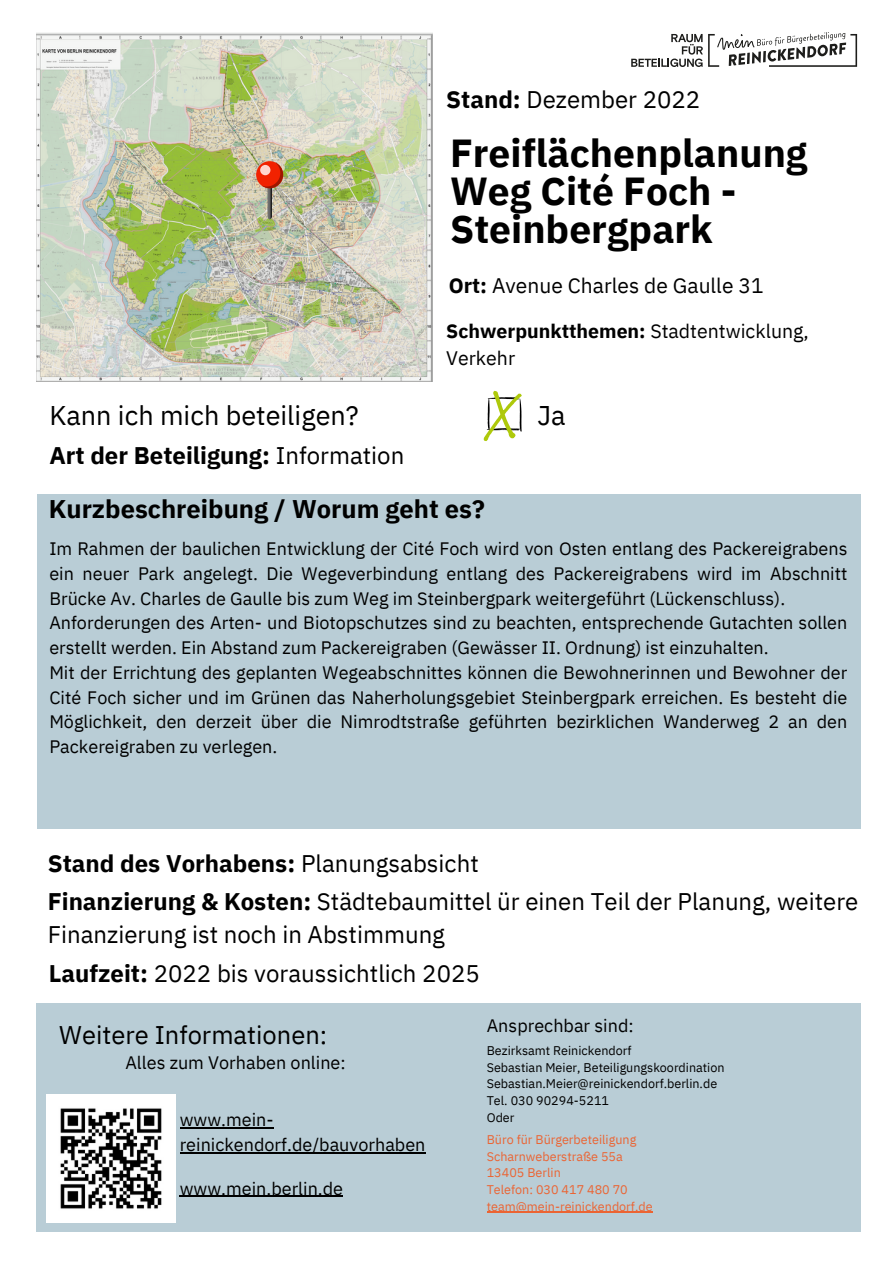
<style>
.page{position:relative;width:894px;height:1264px;background:#fff}
.page>*{position:absolute;margin:0;border:0;box-sizing:border-box;transform-origin:0 0}
.t1{font:700 39px/38.2px "IBM Plex Sans";color:#000}
.t2{font:27px "IBM Plex Sans";color:#000}
.t3{font:700 25.5px "IBM Plex Sans";color:#000}
.t4{font:25.5px "IBM Plex Sans";color:#000}
.t5{font:24px/32.7px "IBM Plex Sans";color:#000}
.t6{font:700 24px "IBM Plex Sans";color:#000}
.t7{font:21px "IBM Plex Sans";color:#000}
.t8{font:19.5px/27px "IBM Plex Sans";color:#000}
.t9{font:18px/24.8px "IBM Plex Sans";color:#000}
.t10{font:12.6px "IBM Plex Sans";color:#000}
.t11{font:12.6px "IBM Plex Sans";color:#eb6433}
.s1{font-weight:700}
.s2{font-weight:400}
</style>
<div class="page">
<img style="left:37px;top:33px;width:395px;height:348px">
<svg style="left:483px;top:391px;width:38px;height:50px"></svg>
<div style="left:37px;top:494px;width:823px;height:334px;background:#b9cdd6"></div>
<div style="left:37px;top:1002px;width:823px;height:229px;background:#b9cdd6"></div>
<svg style="left:256px;top:161px;width:27px;height:27px"></svg>
<svg style="left:261px;top:162px;width:22px;height:57px"></svg>
<div style="left:260px;top:165px;width:10px;height:10px;background:#ffd6cf;border-radius:50%"></div>
<svg style="left:631px;top:34px;width:71px;height:33px"></svg>
<svg style="left:708px;top:32px;width:148px;height:35px"></svg>
<img style="left:47px;top:1094px;width:128px;height:128px">
<hr style="left:486px;top:1211px;width:166px;height:1px;background:#eb6433">
<hr style="left:180px;top:1195px;width:163px;height:1px;background:#000">
<hr style="left:180px;top:1127px;width:93px;height:1px;background:#000">
<hr style="left:180px;top:1152px;width:245px;height:1px;background:#000">
<h6 class="t5" style="left:446px;top:82px;width:255px"><span class="s1">Stand:</span> Dezember 2022</h6>
<h6 class="t1" style="left:450px;top:133px;width:359px">Freiflächenplanung<br>Weg Cité Foch -<br>Steinbergpark</h6>
<p class="t7" style="left:448px;top:272px;width:316px"><span class="s1">Ort:</span> Avenue Charles de Gaulle 31</p>
<h6 class="t8" style="left:446px;top:317px;width:364px"><span class="s1">Schwerpunktthemen:</span> Stadtentwicklung,<br>Verkehr</h6>
<h1 class="t2" style="left:49px;top:397px;width:311px">Kann ich mich beteiligen?</h1>
<h1 class="t2" style="left:537px;top:397px;width:30px">Ja</h1>
<p class="t6" style="left:49px;top:439px;width:356px">Art der Beteiligung: <span class="s2">Information</span></p>
<p class="t3" style="left:49px;top:491px;width:437px">Kurzbeschreibung / Worum geht es?</p>
<h4 class="t9" style="left:49px;top:536px;width:799px">Im Rahmen der baulichen Entwicklung der Cité Foch wird von Osten entlang des Packereigrabens ein neuer Park angelegt. Die Wegeverbindung entlang des Packereigrabens wird im Abschnitt Brücke Av. Charles de Gaulle bis zum Weg im Steinbergpark weitergeführt (Lückenschluss).<br>Anforderungen des Arten- und Biotopschutzes sind zu beachten, entsprechende Gutachten sollen erstellt werden. Ein Abstand zum Packereigraben (Gewässer II. Ordnung) ist einzuhalten.<br>Mit der Errichtung des geplanten Wegeabschnittes können die Bewohnerinnen und Bewohner der Cité Foch sicher und im Grünen das Naherholungsgebiet Steinbergpark erreichen. Es besteht die Möglichkeit, den derzeit über die Nimrodtstraße geführten bezirklichen Wanderweg 2 an den Packereigraben zu verlegen.</h4>
<p class="t6" style="left:48px;top:846px;width:432px">Stand des Vorhabens: <span class="s2">Planungsabsicht</span></p>
<p class="t5" style="left:48px;top:885px;width:811px"><span class="s1">Finanzierung &amp; Kosten:</span> Städtebaumittel ür einen Teil der Planung, weitere<br>Finanzierung ist noch in Abstimmung</p>
<p class="t5" style="left:49px;top:956px;width:432px"><span class="s1">Laufzeit:</span> 2022 bis voraussichtlich 2025</p>
<h5 class="t4" style="left:59px;top:1018px;width:269px">Weitere Informationen:</h5>
<h5 class="t9" style="left:125px;top:1049px;width:222px">Alles zum Vorhaben online:</h5>
<p class="t9" style="left:180px;top:1107px;width:247px">www.mein&shy;reinickendorf.de/bauvorhaben</p>
<p class="t9" style="left:180px;top:1175px;width:165px">www.mein.berlin.de</p>
<h6 class="t9" style="left:486px;top:1012px;width:148px">Ansprechbar sind:</h6>
<h4 class="t10" style="left:486px;top:1041px;width:146px">Bezirksamt Reinickendorf</h4>
<h4 class="t10" style="left:486px;top:1058px;width:239px">Sebastian Meier, Beteiligungskoordination</h4>
<h4 class="t10" style="left:486px;top:1075px;width:232px">Sebastian.Meier@reinickendorf.berlin.de</h4>
<h3 class="t10" style="left:486px;top:1092px;width:124px">Tel. 030 90294-5211</h3>
<h6 class="t10" style="left:486px;top:1108px;width:29px">Oder</h6>
<p class="t11" style="left:486px;top:1130px;width:151px">Büro für Bürgerbeteiligung</p>
<p class="t11" style="left:486px;top:1147px;width:137px">Scharnweberstraße 55a</p>
<h3 class="t11" style="left:486px;top:1164px;width:75px">13405 Berlin</h3>
<h4 class="t11" style="left:486px;top:1181px;width:142px">Telefon: 030 417 480 70</h4>
<h2 class="t11" style="left:486px;top:1197px;width:167px">team@mein-reinickendorf.de</h2>
</div>
